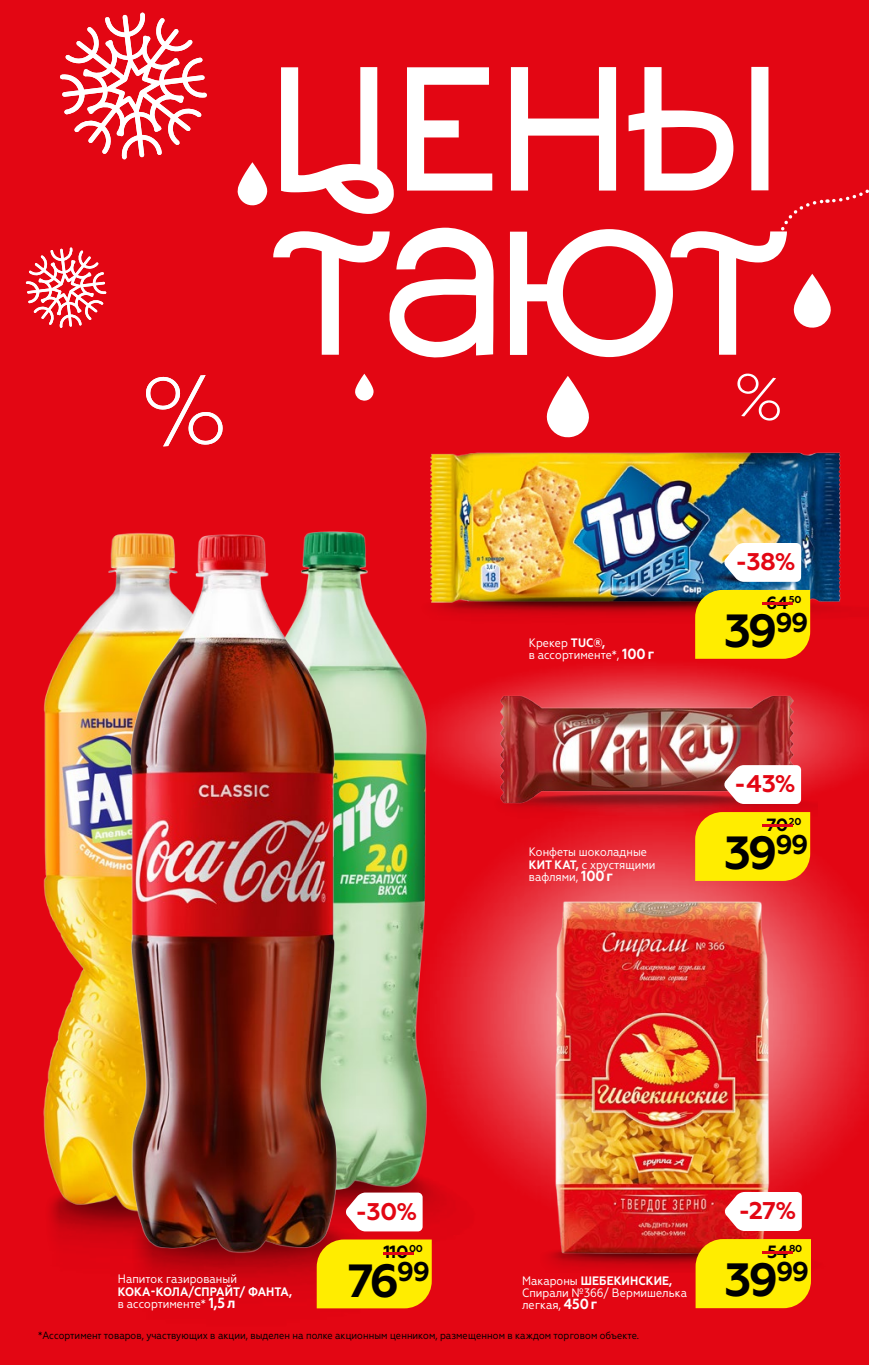
<style>
.page{position:relative;width:869px;height:1365px;background:#fff}
.page>*{position:absolute;margin:0;border:0;box-sizing:border-box;transform-origin:0 0}
.t1{font:700 46.55px "Geometria";color:#000}
.t2{font:700 46.38px "Geometria";color:#000}
.t3{font:700 24.15px "Geometria";color:#e30613}
.t4{font:700 17.68px "Geometria";letter-spacing:-.03em;color:#000}
.t5{font:12.25px/12.2px "Geometria Narrow";color:#fff}
.t6{font:10.5px "Geometria Narrow";color:#000}
.t7{font:700 9.97px "Geometria";color:#000}
.s1{font-weight:700}
.s2{font-weight:700;font-size:14.7px}
.s3{font-size:17.68px;color:#e30613}
.s4{color:#e30613}
.s5{font-style:inherit}
</style>
<div class="page">
<div style="left:0;top:0;width:868px;height:1364px;background:#e30613"></div>
<img style="left:459px;top:860px;width:390px;height:360px">
<img style="left:430px;top:452px;width:411px;height:106px">
<img style="left:459px;top:558px;width:382px;height:74px">
<svg style="left:737px;top:373px;width:42px;height:48px"></svg>
<img style="left:549px;top:1227px;width:262px;height:44px">
<img style="left:548px;top:895px;width:227px;height:363px">
<svg style="left:26px;top:247px;width:80px;height:81px"></svg>
<svg style="left:146px;top:375px;width:77px;height:71px"></svg>
<svg style="left:60px;top:13px;width:147px;height:146px"></svg>
<svg style="left:786px;top:163px;width:83px;height:80px"></svg>
<svg style="left:546px;top:376px;width:43px;height:62px"></svg>
<svg style="left:237px;top:162px;width:31px;height:44px"></svg>
<svg style="left:793px;top:274px;width:38px;height:54px"></svg>
<svg style="left:355px;top:373px;width:19px;height:28px"></svg>
<svg style="left:273px;top:67px;width:513px;height:291px"></svg>
<img style="left:459px;top:658px;width:409px;height:127px">
<img style="left:459px;top:749px;width:358px;height:111px">
<img style="left:485px;top:676px;width:320px;height:150px">
<img style="left:43px;top:533px;width:84px;height:690px">
<img style="left:422px;top:1075px;width:63px;height:189px">
<img style="left:371px;top:517px;width:88px;height:687px">
<img style="left:100px;top:1106px;width:321px;height:203px">
<img style="left:127px;top:531px;width:244px;height:726px">
<div style="left:316px;top:1239px;width:115px;height:69px;background:#ffed00"></div>
<svg style="left:345px;top:1192px;width:77px;height:39px;background:#f7e2e4"></svg>
<svg style="left:695px;top:1238px;width:115px;height:69px;background:#fce000"></svg>
<svg style="left:724px;top:1191px;width:77px;height:39px;background:#fbe2e3"></svg>
<div style="left:694px;top:812px;width:115px;height:68px;background:#ffed00"></div>
<svg style="left:723px;top:765px;width:77px;height:39px;background:#f5e7e8"></svg>
<div style="left:694px;top:590px;width:115px;height:68px;background:#ffed00"></div>
<svg style="left:723px;top:543px;width:77px;height:39px;background:#f1f1f0"></svg>
<img style="left:849px;top:913px;width:19px;height:202px">
<p class="t5" style="left:528px;top:636px;width:127px">Крекер <span class="s1">TUC®,<br></span>в ассортименте*, <span class="s2">100г</span></p>
<p class="t5" style="left:528px;top:846px;width:128px">Конфеты шоколадные<br><span class="s1">КИТ КАТ,</span> с хрустящими вафлями, <span class="s2">100г</span></p>
<p class="t3" style="left:735px;top:547px;width:62px">-38%</p>
<p class="t7" style="left:752px;top:593px;width:50px"><span class="s3">-</span>50</p>
<p class="t4" style="left:765px;top:592px;width:24px">64</p>
<p class="t2" style="left:723px;top:603px;width:86px">39<sup>99</sup></p>
<p class="t3" style="left:734px;top:769px;width:63px">-43%</p>
<p class="t4" style="left:752px;top:814px;width:50px"><span class="s4">-</span>70<sup>20</sup></p>
<p class="t2" style="left:723px;top:825px;width:86px">39<sup>99</sup></p>
<p class="t3" style="left:355px;top:1196px;width:63px">-30%</p>
<p class="t5" style="left:118px;top:1272px;width:175px">Напиток газированый<br><span class="s1">КОКА-КОЛА/СПРАЙТ/ ФАНТА, </span>в ассортименте<span class="s5">*</span> <span class="s2">1,5л</span></p>
<p class="t4" style="left:374px;top:1241px;width:50px"><span class="s4">-</span>110<sup>00</sup></p>
<p class="t2" style="left:347px;top:1252px;width:84px">76<sup>99</sup></p>
<p class="t5" style="left:522px;top:1274px;width:166px">Макароны <span class="s1">ШЕБЕКИНСКИЕ,<br></span>Спирали №366/ Вермишелька легкая, <span class="s2">450г</span></p>
<p class="t6" style="left:38px;top:1329px;width:602px">*Ассортимент товаров, участвующих в акции, выделен на полке акционным ценником, размещенном в каждом торговом объекте.</p>
<p class="t3" style="left:738px;top:1196px;width:60px">-27%</p>
<p class="t7" style="left:752px;top:1242px;width:50px"><span class="s3">-</span>80</p>
<p class="t4" style="left:766px;top:1240px;width:23px">54</p>
<p class="t1" style="left:724px;top:1252px;width:86px">39<sup>99</sup></p>
</div>
